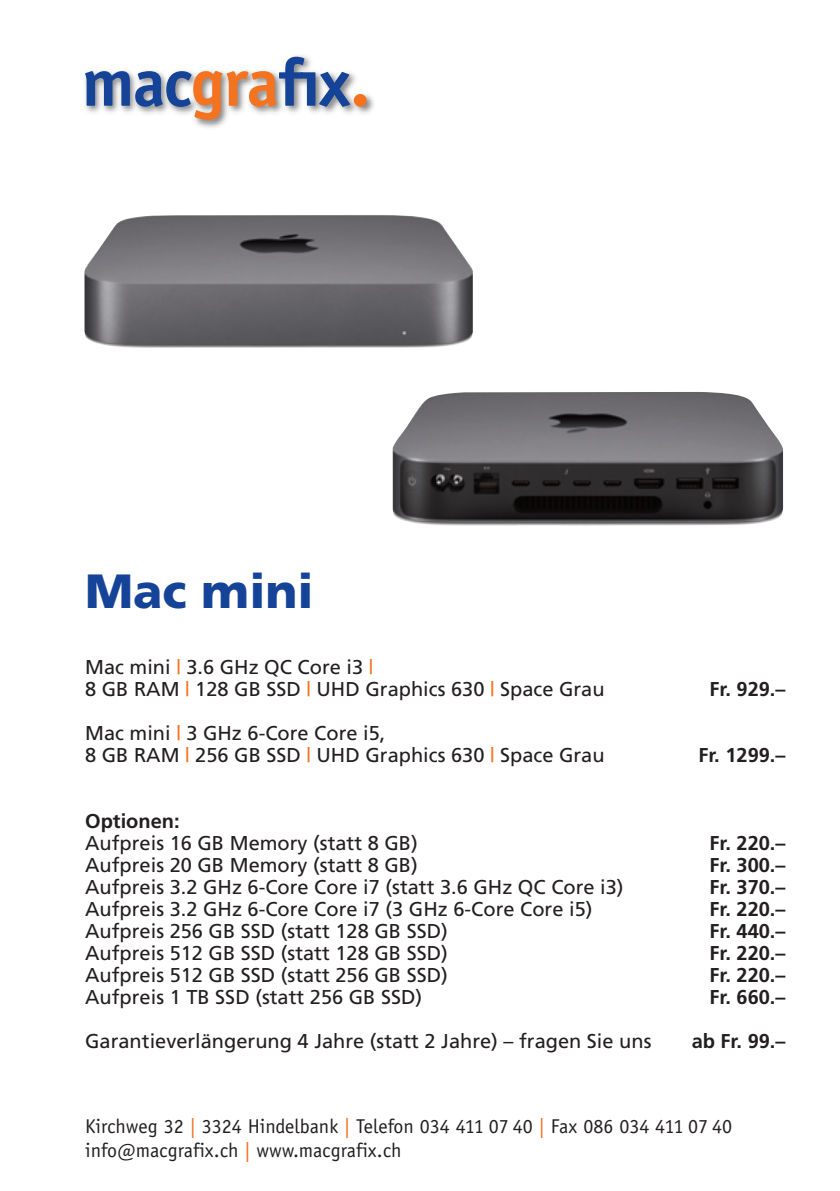
<style>
.page{position:relative;width:840px;height:1191px;background:#fff}
.page>*{position:absolute;margin:0;border:0;box-sizing:border-box;transform-origin:0 0}
.t1{font:900 48px "Frutiger";color:#154398}
.t2{font:20px/22px "Frutiger";color:#231f20}
.t3{font:700 20px "Frutiger";color:#231f20}
.t4{font:20px/24px "Officina Sans";color:#231f20}
.s1{color:#f47321}
</style>
<div class="page">
<img style="left:195px;top:55px;width:179px;height:73px">
<svg style="left:85px;top:57px;width:265px;height:63px"></svg>
<div style="left:353px;top:94px;width:13px;height:13px;background:#f47321;border-radius:50%"></div>
<img style="left:84px;top:215px;width:388px;height:133px">
<img style="left:392px;top:392px;width:390px;height:134px">
<h1 class="t1" style="left:85px;top:572px;width:230px">Mac mini</h1>
<p class="t2" style="left:85px;top:658px;width:520px">Mac mini <span class="s1">|</span> 3.6 GHz QC Core i3 <span class="s1">|<br></span>8 GB RAM <span class="s1">|</span> 128 GB SSD <span class="s1">|</span> UHD Graphics 630 <span class="s1">|</span> Space Grau</p>
<p class="t2" style="left:85px;top:724px;width:520px">Mac mini <span class="s1">|</span> 3 GHz 6-Core Core i5,<br>8 GB RAM <span class="s1">|</span> 256 GB SSD <span class="s1">|</span> UHD Graphics 630 <span class="s1">|</span> Space Grau</p>
<p class="t3" style="left:709px;top:681px;width:77px">Fr. 929.–</p>
<p class="t3" style="left:698px;top:747px;width:89px">Fr. 1299.–</p>
<p class="t3" style="left:85px;top:813px;width:96px">Optionen:</p>
<p class="t2" style="left:85px;top:834px;width:334px">Aufpreis 16 GB Memory (statt 8 GB)</p>
<p class="t3" style="left:709px;top:835px;width:77px">Fr. 220.–</p>
<p class="t2" style="left:85px;top:856px;width:334px">Aufpreis 20 GB Memory (statt 8 GB)</p>
<p class="t3" style="left:709px;top:857px;width:77px">Fr. 300.–</p>
<p class="t2" style="left:85px;top:878px;width:539px">Aufpreis 3.2 GHz 6-Core Core i7 (statt 3.6 GHz QC Core i3)</p>
<p class="t3" style="left:709px;top:879px;width:77px">Fr. 370.–</p>
<p class="t2" style="left:85px;top:900px;width:508px">Aufpreis 3.2 GHz 6-Core Core i7 (3 GHz 6-Core Core i5)</p>
<p class="t3" style="left:709px;top:901px;width:77px">Fr. 220.–</p>
<p class="t2" style="left:85px;top:922px;width:364px">Aufpreis 256 GB SSD (statt 128 GB SSD)</p>
<p class="t3" style="left:709px;top:923px;width:77px">Fr. 440.–</p>
<p class="t2" style="left:85px;top:944px;width:364px">Aufpreis 512 GB SSD (statt 128 GB SSD)</p>
<p class="t3" style="left:709px;top:945px;width:77px">Fr. 220.–</p>
<p class="t2" style="left:85px;top:966px;width:364px">Aufpreis 512 GB SSD (statt 256 GB SSD)</p>
<p class="t3" style="left:709px;top:967px;width:77px">Fr. 220.–</p>
<p class="t2" style="left:85px;top:988px;width:338px">Aufpreis 1 TB SSD (statt 256 GB SSD)</p>
<p class="t3" style="left:709px;top:989px;width:77px">Fr. 660.–</p>
<p class="t2" style="left:85px;top:1031px;width:567px">Garantieverlängerung 4 Jahre (statt 2 Jahre) – fragen Sie uns</p>
<p class="t3" style="left:691px;top:1033px;width:95px">ab Fr. 99.–</p>
<p class="t4" style="left:85px;top:1115px;width:648px">Kirchweg 32 <span class="s1">|</span> 3324 Hindelbank <span class="s1">|</span> Telefon 034 411 07 40 <span class="s1">|</span> Fax 086 034 411 07 40 info@macgrafix.ch <span class="s1">|</span> www.macgrafix.ch</p>
</div>
